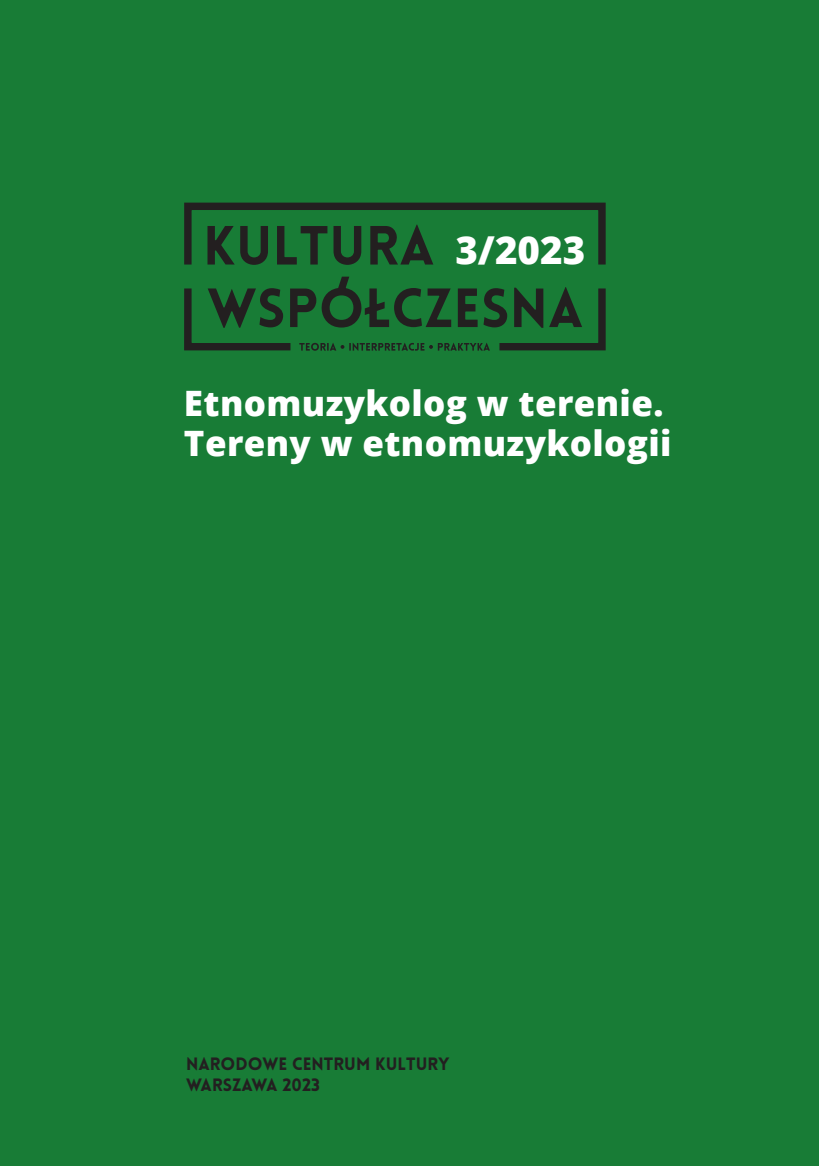
<style>
.page{position:relative;width:819px;height:1166px;background:#187c36}
.page>*{position:absolute;margin:0;border:0;box-sizing:border-box;transform-origin:0 0}
.przypisy{font:800 38.5px "Open Sans";color:#fff}
.przypisy-2{font:800 35px/40.2px "Open Sans";letter-spacing:.01em;color:#fff}
.t1{font:900 17.5px/21px "Lovelo";color:#231f20}
</style>
<div class="page">
<svg style="left:184px;top:277px;width:421px;height:74px"></svg>
<svg style="left:184px;top:203px;width:421px;height:62px"></svg>
<p class="przypisy" style="left:455px;top:221px;width:131px">3/2023</p>
<p class="przypisy-2" style="left:184px;top:381px;width:489px">Etnomuzykolog w terenie.<br>Tereny w etnomuzykologii</p>
<p class="t1" style="left:186px;top:1053px;width:265px">NARODOWE CENTRUM KULTURY<br>WARSZAWA 2023</p>
</div>
